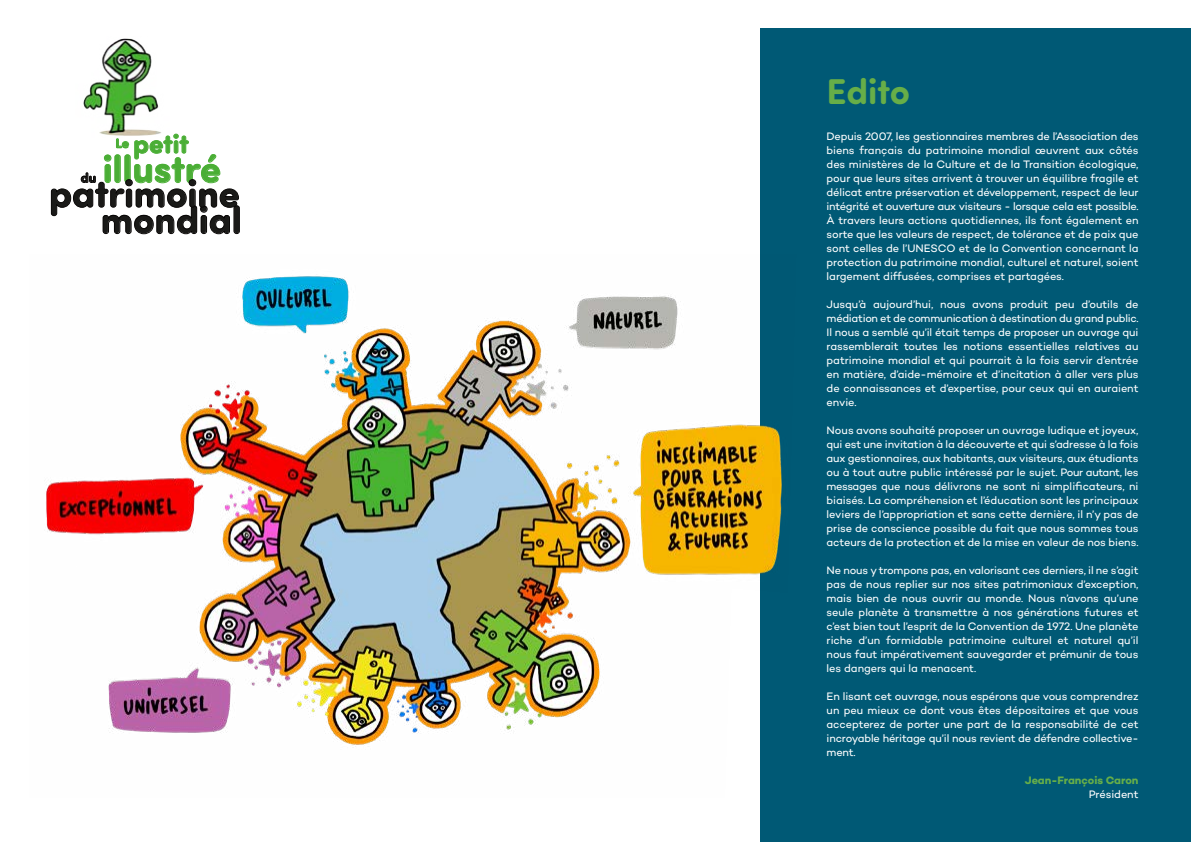
<style>
.page{position:relative;width:1191px;height:842px;background:#fff}
.page>*{position:absolute;margin:0;border:0;box-sizing:border-box;transform-origin:0 0}
.t1{font:700 38px "Sofia Pro Soft";color:#1a1a18}
.t2{font:700 38px "Sofia Pro Soft";color:#4aae35}
.t3{font:700 36px "Sofia Pro Soft";letter-spacing:-.005em;color:#67ae48}
.t4{font:700 26.3px "Sofia Pro Soft";color:#4aae35}
.t5{font:700 13.2px "Sofia Pro Soft";color:#4aae35}
.t6{font:700 13.2px "Sofia Pro Soft";color:#1a1a18}
.t7{font:11px/14px "Campton";letter-spacing:-.01em;color:#fff;text-align:justify}
.t8{font:700 11px "Campton";letter-spacing:-.005em;color:#67ae48}
</style>
<div class="page">
<div style="left:760px;top:28px;width:431px;height:814px;background:#005975"></div>
<img style="left:46px;top:276px;width:736px;height:471px">
<img style="left:83px;top:38px;width:78px;height:96px">
<svg style="left:51px;top:134px;width:188px;height:100px"></svg>
<h3 class="t4" style="left:133px;top:125px;width:57px">petit</h3>
<p class="t5" style="left:115px;top:134px;width:15px">Le</p>
<h1 class="t2" style="left:103px;top:141px;width:119px">illustré</h1>
<h1 class="t1" style="left:101px;top:192px;width:142px">mondial</h1>
<p class="t6" style="left:81px;top:168px;width:17px">du</p>
<h1 class="t1" style="left:49px;top:166px;width:192px">patrimoine</h1>
<h2 class="t3" style="left:826px;top:65px;width:85px">Edito</h2>
<p class="t7" style="left:826px;top:129px;width:313px">Depuis 2007, les gestionnaires membres de l’Association des biens français du patrimoine mondial œuvrent aux côtés des ministères de la Culture et de la Transition écologique, pour que leurs sites arrivent à trouver un équilibre fragile et délicat entre préservation et développement, respect de leur intégrité et ouverture aux visiteurs - lorsque cela est possible.<br>À travers leurs actions quotidiennes, ils font également en sorte que les valeurs de respect, de tolérance et de paix que sont celles de l’UNESCO et de la Convention concernant la protection du patrimoine mondial, culturel et naturel, soient largement diffusées, comprises et partagées.</p>
<p class="t7" style="left:826px;top:297px;width:313px">Jusqu’à aujourd’hui, nous avons produit peu d’outils de médiation et de communication à destination du grand public.<br>Il nous a semblé qu’il était temps de proposer un ouvrage qui rassemblerait toutes les notions essentielles relatives au patrimoine mondial et qui pourrait à la fois servir d’entrée en matière, d’aide-mémoire et d’incitation à aller vers plus de connaissances et d’expertise, pour ceux qui en auraient envie.</p>
<p class="t7" style="left:826px;top:423px;width:313px">Nous avons souhaité proposer un ouvrage ludique et joyeux, qui est une invitation à la découverte et qui s’adresse à la fois aux gestionnaires, aux habitants, aux visiteurs, aux étudiants ou à tout autre public intéressé par le sujet. Pour autant, les messages que nous délivrons ne sont ni simplificateurs, ni biaisés. La compréhension et l’éducation sont les principaux leviers de l’appropriation et sans cette dernière, il n’y pas de prise de conscience possible du fait que nous sommes tous acteurs de la protection et de la mise en valeur de nos biens.</p>
<p class="t7" style="left:826px;top:563px;width:313px">Ne nous y trompons pas, en valorisant ces derniers, il ne s’agit pas de nous replier sur nos sites patrimoniaux d’exception, mais bien de nous ouvrir au monde. Nous n’avons qu’une seule planète à transmettre à nos générations futures et c’est bien tout l’esprit de la Convention de 1972. Une planète riche d’un formidable patrimoine culturel et naturel qu’il nous faut impérativement sauvegarder et prémunir de tous les dangers qui la menacent.</p>
<p class="t7" style="left:826px;top:689px;width:313px">En lisant cet ouvrage, nous espérons que vous comprendrez un peu mieux ce dont vous êtes dépositaires et que vous accepterez de porter une part de la responsabilité de cet incroyable héritage qu’il nous revient de défendre collective&shy;ment.</p>
<p class="t8" style="left:1025px;top:773px;width:115px">Jean-François Caron</p>
<p class="t7" style="left:1088px;top:787px;width:51px">Président</p>
</div>
